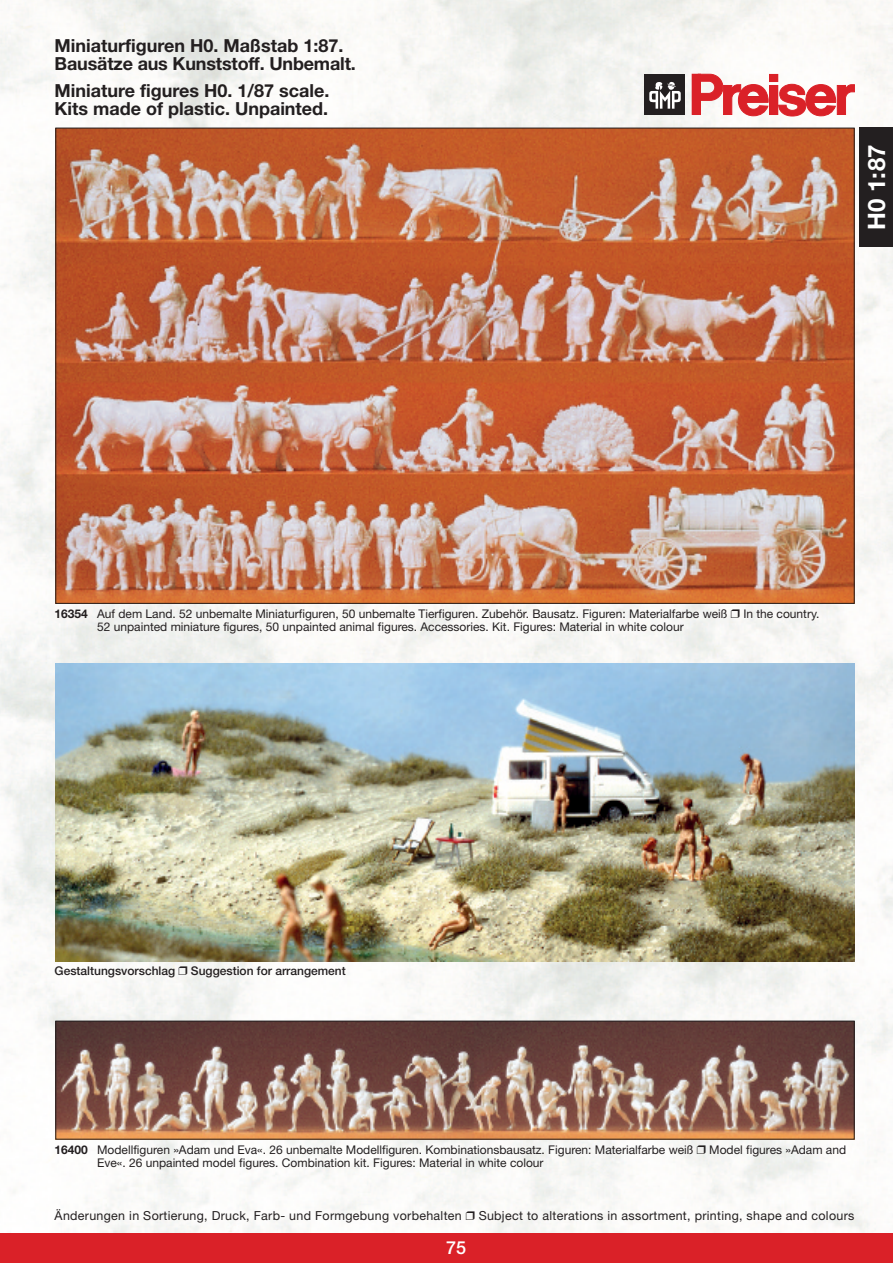
<style>
.page{position:relative;width:893px;height:1263px;background:#fff}
.page>*{position:absolute;margin:0;border:0;box-sizing:border-box;transform-origin:0 0}
.t1{font:700 24px "Helvetica Neue";color:#fff}
.t2{font:700 18px/18px "Helvetica Neue";color:#231f20}
.t3{font:500 18px "Helvetica Neue";color:#fff}
.t4{font:12.45px "Helvetica Neue";letter-spacing:.025em;color:#231f20}
.t5{font:12px/12.8px "Helvetica Neue";color:#231f20}
.t6{font:500 12px "Helvetica Neue";color:#231f20}
.s1{font-weight:700}
.s2{font-family:"Monotype Sorts"}
.s3{font-family:"Monotype Sorts";font-weight:400}
.s4{font-family:"Monotype Sorts";font-size:12px}
</style>
<div class="page">
<img style="left:0;top:0;width:893px;height:1233px">
<div style="left:0;top:1233px;width:893px;height:30px;background:#da2128"></div>
<div style="left:692px;top:74px;width:8px;height:40px;background:#da2128"></div>
<svg style="left:698px;top:74px;width:70px;height:42px"></svg>
<div style="left:769px;top:85px;width:9px;height:29px;background:#da2128"></div>
<div style="left:769px;top:74px;width:9px;height:8px;background:#da2128"></div>
<svg style="left:778px;top:84px;width:77px;height:32px"></svg>
<div style="left:645px;top:74px;width:40px;height:40px;background:#231f20"></div>
<svg style="left:649px;top:82px;width:32px;height:27px"></svg>
<div style="left:859px;top:128px;width:34px;height:119px;background:#231f20"></div>
<img style="left:57px;top:1022px;width:796px;height:116px">
<div style="left:55px;top:1020px;width:800px;height:120px;border:1px solid #231f20"></div>
<img style="left:57px;top:130px;width:796px;height:472px">
<img style="left:55px;top:663px;width:800px;height:298px">
<h2 class="t2" style="left:55px;top:38px;width:303px">Miniaturfiguren H0. Maßstab 1:87.<br>Bausätze aus Kunststoff. Unbemalt.</h2>
<h2 class="t2" style="left:55px;top:83px;width:276px">Miniature figures H0. 1/87 scale.<br>Kits made of plastic. Unpainted.</h2>
<h1 class="t1" style="left:868px;top:230px;width:87px;rotate:-90deg">H0 1:87</h1>
<p class="t5" style="left:97px;top:608px;width:724px;text-indent:-43px"><span class="s1">16354</span> Auf dem Land. 52 unbemalte Miniaturfiguren, 50 unbemalte Tierfiguren. Zubehör. Bausatz. Figuren: Materialfarbe weiß <span class="s2">❒</span> In the country.<br>52 unpainted miniature figures, 50 unpainted animal figures. Accessories. Kit. Figures: Material in white colour</p>
<p class="t6" style="left:55px;top:967px;width:293px">Gestaltungsvorschlag <span class="s3">❒</span> Suggestion for arrangement</p>
<p class="t5" style="left:97px;top:1144px;width:750px;text-indent:-43px"><span class="s1">16400</span> Modellfiguren »Adam und Eva«. 26 unbemalte Modellfiguren. Kombinationsbausatz. Figuren: Materialfarbe weiß <span class="s2">❒</span> Model figures »Adam and<br>Eve«. 26 unpainted model figures. Combination kit. Figures: Material in white colour</p>
<p class="t4" style="left:55px;top:1211px;width:801px">Änderungen in Sortierung, Druck, Farb- und Formgebung vorbehalten <span class="s4">❒</span> Subject to alterations in assortment, printing, shape and colours</p>
<h2 class="t3" style="left:446px;top:1241px;width:21px">75</h2>
</div>
